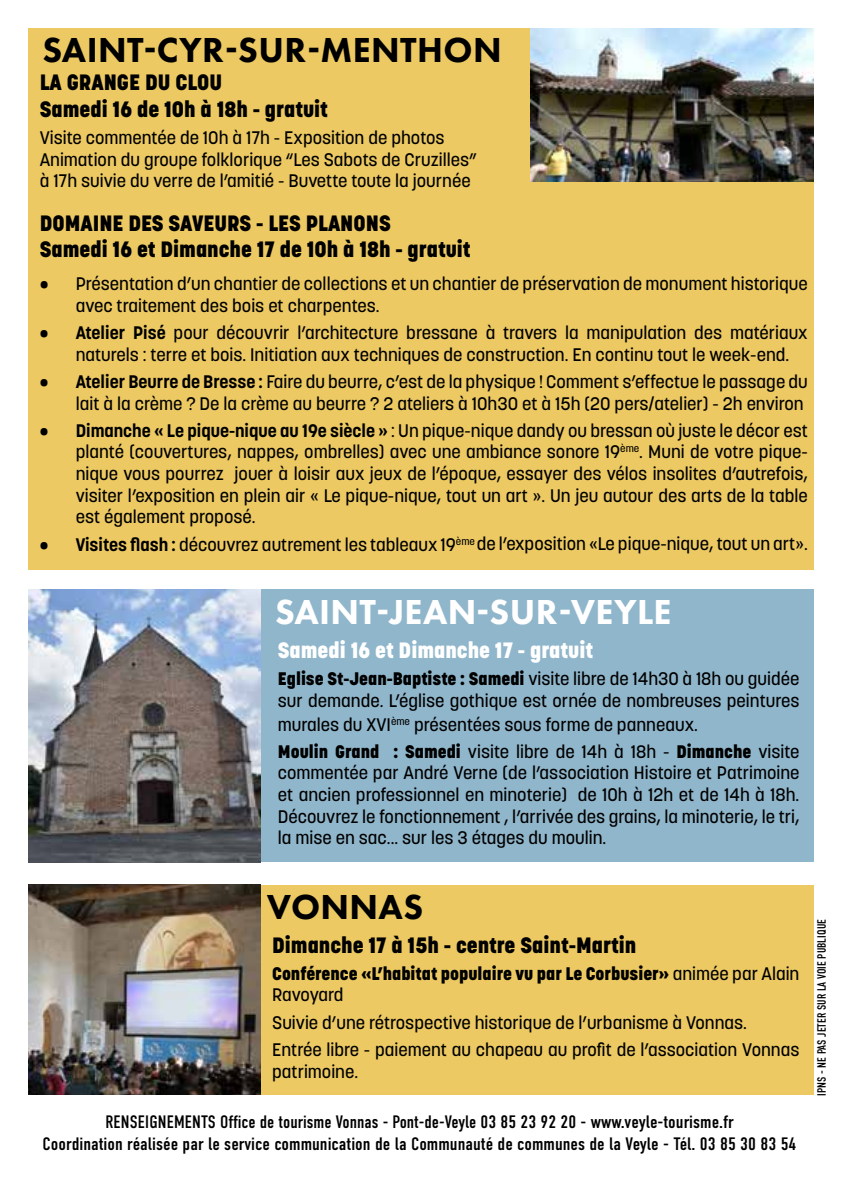
<style>
.page{position:relative;width:842px;height:1191px;background:#fff}
.page>*{position:absolute;margin:0;border:0;box-sizing:border-box;transform-origin:0 0}
.t1{font:800 36px "Futura PT";letter-spacing:.01em;color:#000}
.t2{font:800 36px "Futura PT";letter-spacing:.01em;color:#fff}
.t3{font:800 22px/26.4px "Korolev";color:#000}
.t4{font:800 22px "Korolev";color:#fff}
.t5{font:500 18px/21.6px "Korolev";color:#000}
.t6{font:18px/21.6px "DIN Condensed";color:#000;text-align:center}
.t7{font:800 18px/21.6px "Korolev";color:#000}
.t8{font:12px "DIN Condensed";color:#000}
.s1{font-weight:700}
.s2{font-weight:800}
.s3{font-weight:500}
</style>
<div class="page">
<div style="left:28px;top:28px;width:786px;height:542px;background:#ecc962"></div>
<div style="left:28px;top:590px;width:786px;height:272px;background:#90b6cb"></div>
<img style="left:28px;top:590px;width:233px;height:272px">
<img style="left:530px;top:28px;width:284px;height:153px">
<div style="left:28px;top:884px;width:786px;height:210px;background:#ecc962"></div>
<img style="left:28px;top:884px;width:233px;height:210px">
<h1 class="t1" style="left:43px;top:27px;width:461px">SAINT-CYR-SUR-MENTHON</h1>
<p class="t3" style="left:40px;top:70px;width:290px">LA GRANGE DU CLOU<br>Samedi 16 de 10h à 18h - gratuit</p>
<p class="t5" style="left:40px;top:127px;width:439px">Visite commentée de 10h à 17h - Exposition de photos<br>Animation du groupe folklorique “Les Sabots de Cruzilles” à 17h suivie du verre de l’amitié - Buvette toute la journée</p>
<p class="t3" style="left:40px;top:210px;width:432px">DOMAINE DES SAVEURS - LES PLANONS<br>Samedi 16 et Dimanche 17 de 10h à 18h - gratuit</p>
<p class="t5" style="left:76px;top:273px;width:734px;text-indent:-36px">• Présentation d’un chantier de collections et un chantier de préservation de monument historique avec traitement des bois et charpentes.</p>
<p class="t5" style="left:76px;top:322px;width:733px;text-indent:-36px"><span class="s1">• Atelier Pisé</span> pour découvrir l’architecture bressane à travers la manipulation des matériaux naturels : terre et bois. Initiation aux techniques de construction. En continu tout le week-end.</p>
<p class="t5" style="left:40px;top:371px;width:770px;text-align:right"><span class="s1">• Atelier Beurre de Bresse :</span> Faire du beurre, c’est de la physique ! Comment s’effectue le passage du lait à la crème ? De la crème au beurre ? 2 ateliers à 10h30 et à 15h (20 pers/atelier) - 2h environ</p>
<p class="t5" style="left:76px;top:419px;width:734px;text-align:justify;text-indent:-36px"><span class="s1">• Dimanche « Le pique-nique au 19e siècle »</span> : Un pique-nique dandy ou bressan où juste le décor est planté (couvertures, nappes, ombrelles) avec une ambiance sonore 19<sup>ème</sup>. Muni de votre pique&shy;nique vous pourrez jouer à loisir aux jeux de l’époque, essayer des vélos insolites d’autrefois, visiter l’exposition en plein air « Le pique-nique, tout un art ». Un jeu autour des arts de la table est également proposé.</p>
<p class="t5" style="left:40px;top:533px;width:769px"><span class="s1">• Visites flash :</span> découvrez autrement les tableaux 19<sup>ème</sup> de l’exposition «Le pique-nique, tout un art».</p>
<h1 class="t2" style="left:275px;top:590px;width:398px">SAINT-JEAN-SUR-VEYLE</h1>
<p class="t4" style="left:278px;top:636px;width:317px">Samedi 16 et Dimanche 17 - gratuit</p>
<p class="t5" style="left:278px;top:668px;width:523px"><span class="s2">Eglise St-Jean-Baptiste : Samedi</span> visite libre de 14h30 à 18h ou guidée sur demande. L’église gothique est ornée de nombreuses peintures</p>
<p class="t5" style="left:278px;top:710px;width:523px;line-height:27.2px">murales du XVI<sup>ème</sup> présentées sous forme de panneaux.<br><span class="s2">Moulin Grand : Samedi</span> visite libre de 14h à 18h - <span class="s2">Dimanche</span> visite</p>
<p class="t5" style="left:278px;top:762px;width:523px;text-align:justify">commentée par André Verne (de l’association Histoire et Patrimoine et ancien professionnel en minoterie) de 10h à 12h et de 14h à 18h.<br>Découvrez le fonctionnement , l’arrivée des grains, la minoterie, le tri, la mise en sac... sur les 3 étages du moulin.</p>
<h1 class="t1" style="left:267px;top:884px;width:158px">VONNAS</h1>
<p class="t3" style="left:272px;top:931px;width:366px">Dimanche 17 à 15h - centre Saint-Martin</p>
<p class="t7" style="left:272px;top:962px;width:529px">Conférence «L’habitat populaire vu par Le Corbusier» <span class="s3">animée par Alain<br>Ravoyard</span></p>
<p class="t5" style="left:272px;top:1008px;width:529px;line-height:27.2px">Suivie d’une rétrospective historique de l’urbanisme à Vonnas.<br>Entrée libre - paiement au chapeau au profit de l’association Vonnas</p>
<p class="t5" style="left:272px;top:1060px;width:88px">patrimoine.</p>
<p class="t6" style="left:43px;top:1111px;width:755px">RENSEIGNEMENTS Office de tourisme Vonnas - Pont-de-Veyle 03 85 23 92 20 - www.veyle-tourisme.fr<br>Coordination réalisée par le service communication de la Communauté de communes de la Veyle - Tél. 03 85 30 83 54</p>
<p class="t8" style="left:815px;top:1096px;width:178px;rotate:-90deg">IPNS - NE PAS JETER SUR LA VOIE PUBLIQUE</p>
</div>
